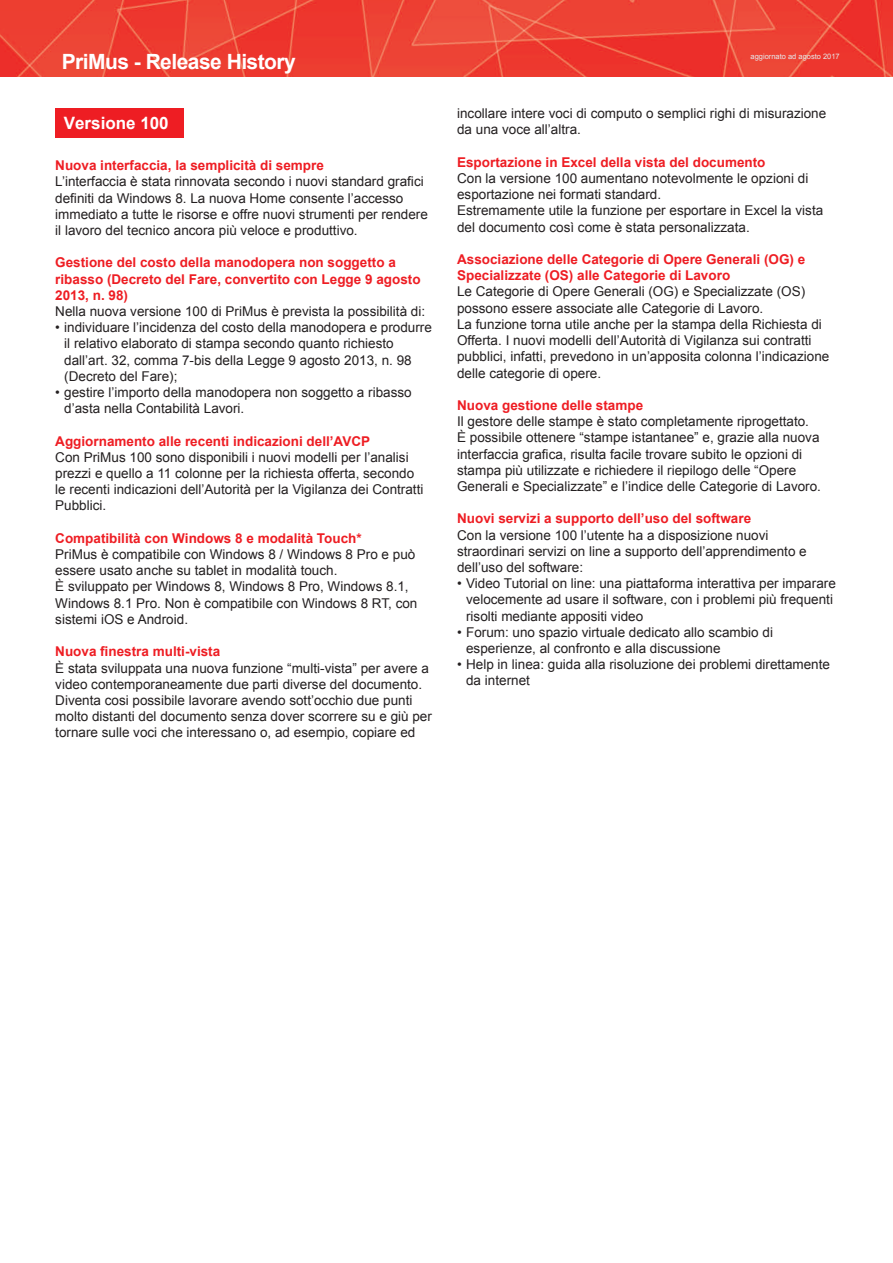
<style>
.page{position:relative;width:893px;height:1263px;background:#fff}
.page>*{position:absolute;margin:0;border:0;box-sizing:border-box;transform-origin:0 0}
.t1{font:700 21px "Arial";letter-spacing:-.025em;color:#fff}
.t2{font:700 16.95px "Arial";color:#fff}
.t3{font:13.5px/16.2px "Arial";color:#231f20}
.t4{font:700 13.5px/16.2px "Arial";color:#ee1d23}
.t5{font:7.5px "Arial";color:#e6e7e9}
</style>
<div class="page">
<img style="left:0;top:0;width:893px;height:77px">
<div style="left:55px;top:108px;width:129px;height:30px;background:#ee1d23"></div>
<h1 class="t1" style="left:62px;top:48px;width:236px">PriMus - Release History</h1>
<p class="t5" style="left:750px;top:52px;width:91px">aggiornato ad agosto 2017</p>
<p class="t2" style="left:64px;top:112px;width:106px">Versione 100</p>
<p class="t4" style="left:55px;top:158px;width:270px">Nuova interfaccia, la semplicità di sempre</p>
<p class="t3" style="left:55px;top:174px;width:374px">L’interfaccia è stata rinnovata secondo i nuovi standard grafici definiti da Windows 8. La nuova Home consente l’accesso immediato a tutte le risorse e offre nuovi strumenti per rendere il lavoro del tecnico ancora più veloce e produttivo.</p>
<p class="t4" style="left:55px;top:255px;width:367px">Gestione del costo della manodopera non soggetto a ribasso (Decreto del Fare, convertito con Legge 9 agosto<br>2013, n. 98)</p>
<p class="t3" style="left:55px;top:303px;width:371px">Nella nuova versione 100 di PriMus è prevista la possibilità di:</p>
<p class="t3" style="left:64px;top:320px;width:369px;text-indent:-9px">• individuare l’incidenza del costo della manodopera e produrre il relativo elaborato di stampa secondo quanto richiesto dall’art. 32, comma 7-bis della Legge 9 agosto 2013, n. 98 (Decreto del Fare);</p>
<p class="t3" style="left:64px;top:384px;width:349px;text-indent:-9px">• gestire l’importo della manodopera non soggetto a ribasso d’asta nella Contabilità Lavori.</p>
<p class="t4" style="left:55px;top:433px;width:316px">Aggiornamento alle recenti indicazioni dell’AVCP</p>
<p class="t3" style="left:55px;top:449px;width:370px">Con PriMus 100 sono disponibili i nuovi modelli per l’analisi prezzi e quello a 11 colonne per la richiesta offerta, secondo le recenti indicazioni dell’Autorità per la Vigilanza dei Contratti Pubblici.</p>
<p class="t4" style="left:55px;top:530px;width:308px">Compatibilità con Windows 8 e modalità Touch*</p>
<p class="t3" style="left:55px;top:546px;width:364px">PriMus è compatibile con Windows 8 / Windows 8 Pro e può essere usato anche su tablet in modalità touch.<br>È sviluppato per Windows 8, Windows 8 Pro, Windows 8.1, Windows 8.1 Pro. Non è compatibile con Windows 8 RT, con sistemi iOS e Android.</p>
<p class="t4" style="left:55px;top:644px;width:167px">Nuova finestra multi-vista</p>
<p class="t3" style="left:55px;top:660px;width:378px">È stata sviluppata una nuova funzione “multi-vista” per avere a video contemporaneamente due parti diverse del documento.<br>Diventa cosi possibile lavorare avendo sott’occhio due punti molto distanti del documento senza dover scorrere su e giù per tornare sulle voci che interessano o, ad esempio, copiare ed</p>
<p class="t3" style="left:457px;top:106px;width:371px">incollare intere voci di computo o semplici righi di misurazione da una voce all’altra.</p>
<p class="t4" style="left:457px;top:154px;width:310px">Esportazione in Excel della vista del documento</p>
<p class="t3" style="left:457px;top:170px;width:368px">Con la versione 100 aumentano notevolmente le opzioni di esportazione nei formati standard.<br>Estremamente utile la funzione per esportare in Excel la vista del documento così come è stata personalizzata.</p>
<p class="t4" style="left:457px;top:252px;width:350px">Associazione delle Categorie di Opere Generali (OG) e<br>Specializzate (OS) alle Categorie di Lavoro</p>
<p class="t3" style="left:457px;top:284px;width:374px">Le Categorie di Opere Generali (OG) e Specializzate (OS) possono essere associate alle Categorie di Lavoro.<br>La funzione torna utile anche per la stampa della Richiesta di Offerta. I nuovi modelli dell’Autorità di Vigilanza sui contratti pubblici, infatti, prevedono in un’apposita colonna l’indicazione delle categorie di opere.</p>
<p class="t4" style="left:457px;top:397px;width:188px">Nuova gestione delle stampe</p>
<p class="t3" style="left:457px;top:413px;width:365px">Il gestore delle stampe è stato completamente riprogettato.<br>È possibile ottenere “stampe istantanee” e, grazie alla nuova interfaccia grafica, risulta facile trovare subito le opzioni di stampa più utilizzate e richiedere il riepilogo delle “Opere Generali e Specializzate” e l’indice delle Categorie di Lavoro.</p>
<p class="t4" style="left:457px;top:511px;width:296px">Nuovi servizi a supporto dell’uso del software</p>
<p class="t3" style="left:457px;top:527px;width:351px">Con la versione 100 l’utente ha a disposizione nuovi straordinari servizi on line a supporto dell’apprendimento e dell’uso del software:</p>
<p class="t3" style="left:466px;top:575px;width:371px;text-indent:-9px">• Video Tutorial on line: una piattaforma interattiva per imparare velocemente ad usare il software, con i problemi più frequenti risolti mediante appositi video</p>
<p class="t3" style="left:466px;top:624px;width:308px;text-indent:-9px">• Forum: uno spazio virtuale dedicato allo scambio di esperienze, al confronto e alla discussione</p>
<p class="t3" style="left:466px;top:656px;width:365px;text-indent:-9px">• Help in linea: guida alla risoluzione dei problemi direttamente da internet</p>
</div>
